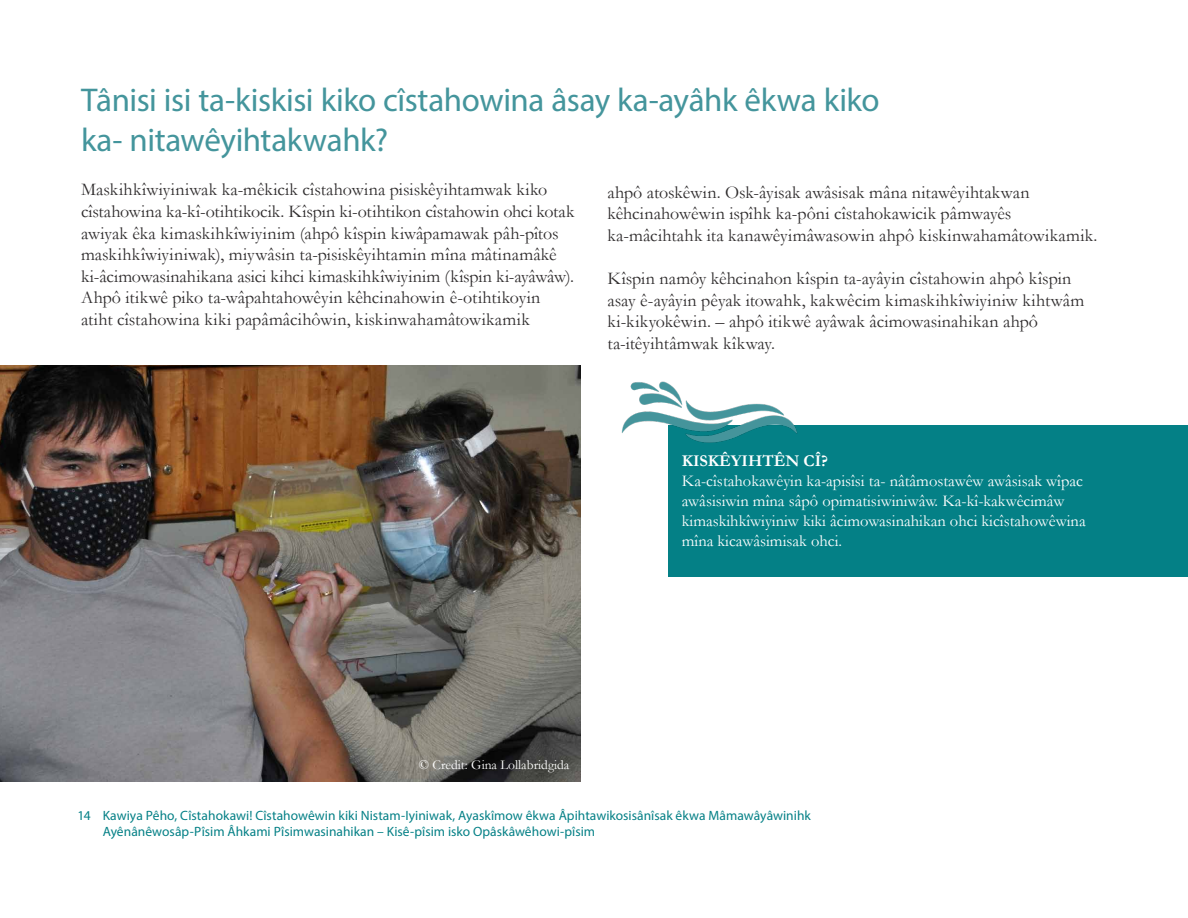
<style>
.page{position:relative;width:1188px;height:918px;background:#fff}
.page>*{position:absolute;margin:0;border:0;box-sizing:border-box;transform-origin:0 0}
.t1{font:33px/39.6px "Myriad Pro";letter-spacing:-.015em;color:#44959c}
.t2{font:18px/21.6px "Garamond";letter-spacing:.005em;color:#2e2b2c}
.t3{font:16.5px/19.8px "Garamond";color:#fff}
.t4{font:700 16.5px "Garamond";color:#fff}
.t5{font:13.5px/16.5px "Myriad Pro";color:#048086}
.t6{font:13.5px "Garamond";color:#fff}
</style>
<div class="page">
<div style="left:668px;top:425px;width:520px;height:151px;background:#048086"></div>
<img style="left:621px;top:381px;width:176px;height:62px">
<img style="left:0;top:365px;width:580px;height:417px">
<h1 class="t1" style="left:81px;top:80px;width:800px">Tânisi isi ta-kiskisi kiko cîstahowina âsay ka-ayâhk êkwa kiko ka- nitawêyihtakwahk?</h1>
<p class="t2" style="left:81px;top:178px;width:495px">Maskihkîwiyiniwak ka-mêkicik cîstahowina pisiskêyihtamwak kiko cîstahowina ka-kî-otihtikocik. Kîspin ki-otihtikon cîstahowin ohci kotak awiyak êka kimaskihkîwiyinim (ahpô kîspin kiwâpamawak pâh-pîtos maskihkîwiyiniwak), miywâsin ta-pisiskêyihtamin mîna mâtinamâkê ki-âcimowasinahikana asici kihci kimaskihkîwiyinim (kîspin ki-ayâwâw).<br>Ahpô itikwê piko ta-wâpahtahowêyin kêhcinahowin ê-otihtikoyin atiht cîstahowina kiki papâmâcihôwin, kiskinwahamâtowikamik</p>
<p class="t2" style="left:608px;top:181px;width:492px">ahpô atoskêwin. Osk-âyisak awâsisak mâna nitawêyihtakwan kêhcinahowêwin ispîhk ka-pôni cîstahokawicik pâmwayês ka-mâcihtahk ita kanawêyimâwasowin ahpô kiskinwahamâtowikamik.</p>
<p class="t2" style="left:608px;top:267px;width:478px">Kîspin namôy kêhcinahon kîspin ta-ayâyin cîstahowin ahpô kîspin asay ê-ayâyin pêyak itowahk, kakwêcim kimaskihkîwiyiniw kihtwâm ki-kikyokêwin. – ahpô itikwê ayâwak âcimowasinahikan ahpô ta-itêyihtâmwak kîkway.</p>
<p class="t6" style="left:419px;top:756px;width:152px">© Credit: Gina Lollabridgida</p>
<p class="t4" style="left:682px;top:450px;width:148px">KISKÊYIHTÊN CÎ?</p>
<p class="t3" style="left:682px;top:471px;width:405px">Ka-cîstahokawêyin ka-apisîsi ta- nâtâmostawêw awâsisak wîpac awâsisiwin mîna sâpô opimatisiwiniwâw. Ka-kî-kakwêcimâw kimaskihkîwiyiniw kiki âcimowasinahikan ohci kicîstahowêwina mîna kicawâsimisak ohci.</p>
<p class="t5" style="left:103px;top:807px;width:710px;text-indent:-25px">14 Kawiya Pêho, Cîstahokawi! Cîstahowêwin kiki Nistam-Iyiniwak, Ayaskîmow êkwa Âpihtawikosisânîsak êkwa Mâmawâyâwinihk<br>Ayênânêwosâp-Pîsim Âhkami Pîsimwasinahikan – Kisê-pîsim isko Opâskâwêhowi-pîsim</p>
</div>
